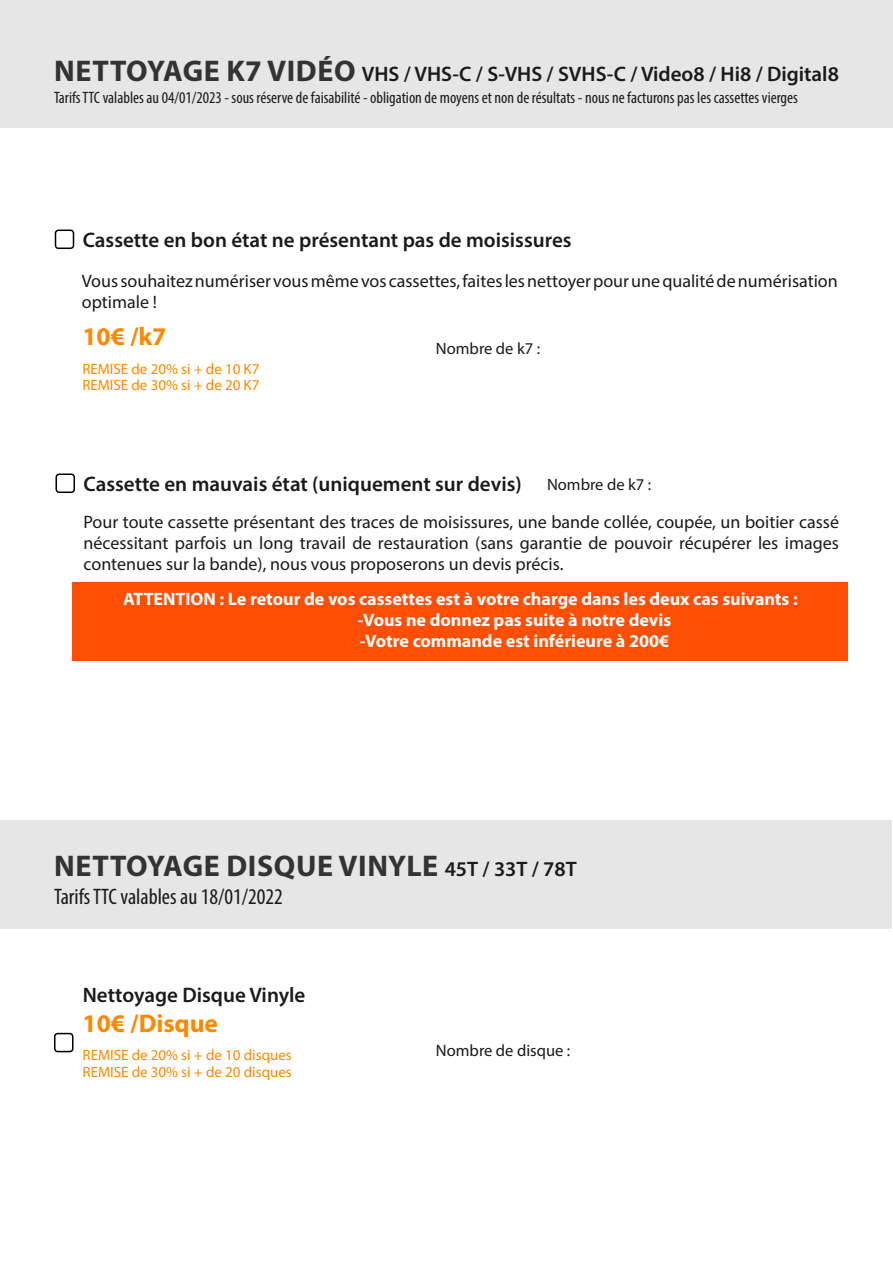
<style>
.page{position:relative;width:893px;height:1263px;background:#fff}
.page>*{position:absolute;margin:0;border:0;box-sizing:border-box;transform-origin:0 0}
.t1{font:700 30px "Myriad Pro";letter-spacing:.02em;color:#333}
.t2{font:700 25.5px "Myriad Pro";color:#fc8902}
.t3{font:condensed 22.5px "Myriad Pro";color:#1a1a1a}
.t4{font:600 21px "Myriad Pro";color:#1a1a1a}
.Style_de_paragraphe{font:18px/21px "Myriad Pro";color:#1a1a1a}
.Style_de_paragraphe-2{font:700 18px "Myriad Pro";color:#fff}
.t5{font:condensed 16.5px "Myriad Pro";color:#1a1a1a}
.t6{font:16.5px "Myriad Pro";color:#1a1a1a}
.t7{font:15px "Myriad Pro";color:#fc8902}
.s1{font-weight:700;font-size:30px;color:#333}
.s2{font-weight:600;font-size:21px;color:#1a1a1a}
</style>
<div class="page">
<div style="left:0;top:0;width:893px;height:127px;background:#e6e6e6"></div>
<div style="left:55px;top:230px;width:19px;height:19px;border:2px solid #000;border-radius:3px"></div>
<div style="left:56px;top:473px;width:19px;height:20px;border:2px solid #000;border-radius:3px"></div>
<div style="left:54px;top:1033px;width:20px;height:19px;border:2px solid #000;border-radius:3px"></div>
<div style="left:1px;top:821px;width:891px;height:108px;background:#e6e6e6"></div>
<div style="left:73px;top:583px;width:775px;height:36px;background:#ff4f06"></div>
<div style="left:73px;top:604px;width:775px;height:36px;background:#ff4f06"></div>
<div style="left:73px;top:625px;width:775px;height:36px;background:#ff4f06"></div>
<p class="t4" style="left:54px;top:60px;width:786px"><span class="s1">NETTOYAGE K7 VIDÉO</span> VHS / VHS-C / S-VHS / SVHS-C / Video8 / Hi8 / Digital8</p>
<p class="t5" style="left:54px;top:87px;width:745px">Tarifs TTC valables au 04/01/2023 - sous réserve de faisabilité - obligation de moyens et non de résultats - nous ne facturons pas les cassettes vierges</p>
<p class="t4" style="left:83px;top:226px;width:490px">Cassette en bon état ne présentant pas de moisissures</p>
<p class="Style_de_paragraphe" style="left:82px;top:270px;width:757px">Vous souhaitez numériser vous même vos cassettes, faites les nettoyer pour une qualité de numérisation optimale !</p>
<p class="t2" style="left:82px;top:320px;width:86px">10€ /k7</p>
<p class="t7" style="left:82px;top:359px;width:178px">REMISE de 20% si + de 10 K7</p>
<p class="t7" style="left:82px;top:376px;width:178px">REMISE de 30% si + de 20 K7</p>
<p class="t6" style="left:436px;top:338px;width:106px">Nombre de k7 :</p>
<p class="t4" style="left:84px;top:470px;width:440px">Cassette en mauvais état (uniquement sur devis)</p>
<p class="t6" style="left:547px;top:475px;width:106px">Nombre de k7 :</p>
<p class="Style_de_paragraphe" style="left:84px;top:511px;width:757px;text-align:justify">Pour toute cassette présentant des traces de moisissures, une bande collée, coupée, un boitier cassé nécessitant parfois un long travail de restauration (sans garantie de pouvoir récupérer les images contenues sur la bande), nous vous proposerons un devis précis.</p>
<p class="Style_de_paragraphe-2" style="left:123px;top:588px;width:676px">ATTENTION : Le retour de vos cassettes est à votre charge dans les deux cas suivants :</p>
<p class="Style_de_paragraphe-2" style="left:358px;top:609px;width:315px">-Vous ne donnez pas suite à notre devis</p>
<p class="Style_de_paragraphe-2" style="left:360px;top:630px;width:311px">-Votre commande est inférieure à 200€</p>
<p class="t1" style="left:54px;top:846px;width:524px">NETTOYAGE DISQUE VINYLE <span class="s2">45T / 33T / 78T</span></p>
<p class="t3" style="left:54px;top:883px;width:230px">Tarifs TTC valables au 18/01/2022</p>
<p class="t4" style="left:83px;top:981px;width:224px">Nettoyage Disque Vinyle</p>
<p class="t2" style="left:83px;top:1006px;width:137px">10€ /Disque</p>
<p class="t7" style="left:83px;top:1046px;width:211px">REMISE de 20% si + de 10 disques</p>
<p class="t7" style="left:83px;top:1062px;width:211px">REMISE de 30% si + de 20 disques</p>
<p class="t6" style="left:436px;top:1040px;width:136px">Nombre de disque :</p>
</div>
